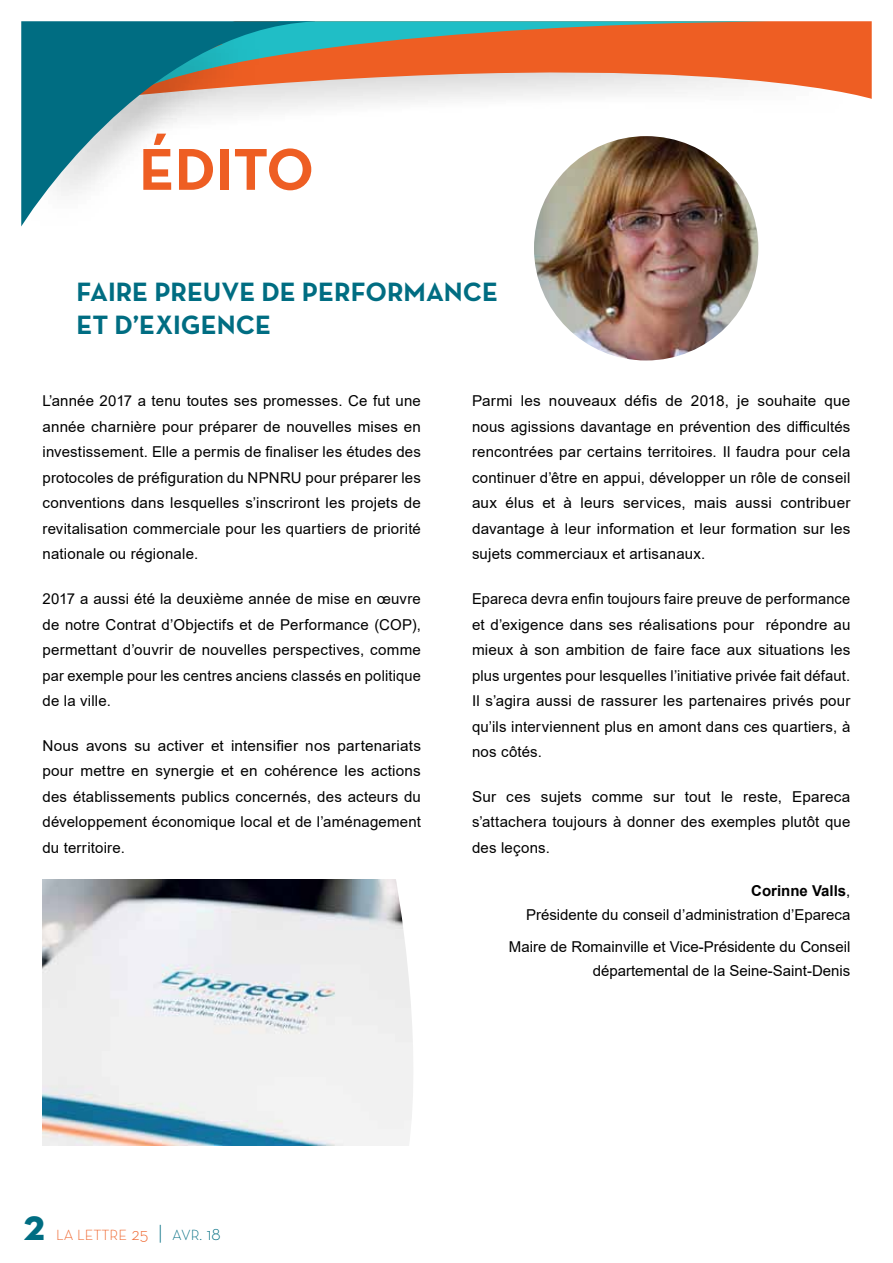
<style>
.page{position:relative;width:893px;height:1263px;background:#fff}
.page>*{position:absolute;margin:0;border:0;box-sizing:border-box;transform-origin:0 0}
.t1{font:700 60px "Neutra Text";color:#ee5e23}
.t2{font:700 45px "Neutra Text";color:#006d82}
.t3{font:700 27px "Neutra Text";color:#006d82}
.t4{font:15px/25.5px "Arial";letter-spacing:.01em;color:#000;text-align:justify}
.t5{font:300 15px "Neutra Text";color:#ee5e23}
.s1{font-weight:700}
.s2{font-size:18px}
.s3{font-size:21px;color:#006d82}
.s4{color:#006d82}
.s5{font-size:18px;color:#006d82}
</style>
<div class="page">
<svg style="left:828px;top:21px;width:44px;height:78px;background:#ef6933"></svg>
<svg style="left:315px;top:21px;width:513px;height:168px"></svg>
<svg style="left:21px;top:21px;width:294px;height:205px"></svg>
<img style="left:534px;top:136px;width:224px;height:224px;border-radius:112px">
<img style="left:43px;top:879px;width:353px;height:267px">
<svg style="left:396px;top:881px;width:17px;height:265px"></svg>
<h1 class="t1" style="left:139px;top:132px;width:177px">ÉDI TO</h1>
<h3 class="t3" style="left:77px;top:275px;width:310px">faire preuve de performa</h3>
<h3 class="t3" style="left:444px;top:275px;width:37px">nce</h3>
<h3 class="t3" style="left:77px;top:308px;width:177px">et d’exigence</h3>
<p class="t4" style="left:43px;top:388px;width:380px">L’année 2017 a tenu toutes ses promesses. Ce fut une année charnière pour préparer de nouvelles mises en investissement. Elle a permis de finaliser les études des protocoles de préfiguration du NPNRU pour préparer les conventions dans lesquelles s’inscriront les projets de revitalisation commerciale pour les quartiers de priorité nationale ou régionale.</p>
<p class="t4" style="left:43px;top:586px;width:380px">2017 a aussi été la deuxième année de mise en œuvre de notre Contrat d’Objectifs et de Performance (COP), permettant d’ouvrir de nouvelles perspectives, comme par exemple pour les centres anciens classés en politique de la ville.</p>
<p class="t4" style="left:43px;top:733px;width:380px">Nous avons su activer et intensifier nos partenariats pour mettre en synergie et en cohérence les actions des établissements publics concernés, des acteurs du développement économique local et de l’aménagement du territoire.</p>
<p class="t4" style="left:472px;top:388px;width:380px">Parmi les nouveaux défis de 2018, je souhaite que nous agissions davantage en prévention des difficultés rencontrées par certains territoires. Il faudra pour cela continuer d’être en appui, développer un rôle de conseil aux élus et à leurs services, mais aussi contribuer davantage à leur information et leur formation sur les sujets commerciaux et artisanaux.</p>
<p class="t4" style="left:472px;top:586px;width:380px">Epareca devra enfin toujours faire preuve de performance et d’exigence dans ses réalisations pour répondre au mieux à son ambition de faire face aux situations les plus urgentes pour lesquelles l’initiative privée fait défaut.<br>Il s’agira aussi de rassurer les partenaires privés pour qu’ils interviennent plus en amont dans ces quartiers, à nos côtés.</p>
<p class="t4" style="left:472px;top:784px;width:380px">Sur ces sujets comme sur tout le reste, Epareca s’attachera toujours à donner des exemples plutôt que des leçons.</p>
<p class="t4" style="left:526px;top:878px;width:326px;line-height:24px;text-align:right"><span class="s1">Corinne Valls</span>,<br>Présidente du conseil d’administration d’Epareca</p>
<p class="t4" style="left:509px;top:935px;width:343px;line-height:24px;text-align:right">Maire de Romainville et Vice-Présidente du Conseil départemental de la Seine-Saint-Denis</p>
<h2 class="t2" style="left:23px;top:1197px;width:23px">2</h2>
<p class="t5" style="left:56px;top:1226px;width:166px">LA LETTRE <span class="s2">25</span> <span class="s3">|</span> <span class="s4">AVR.</span> <span class="s5">18</span></p>
</div>
